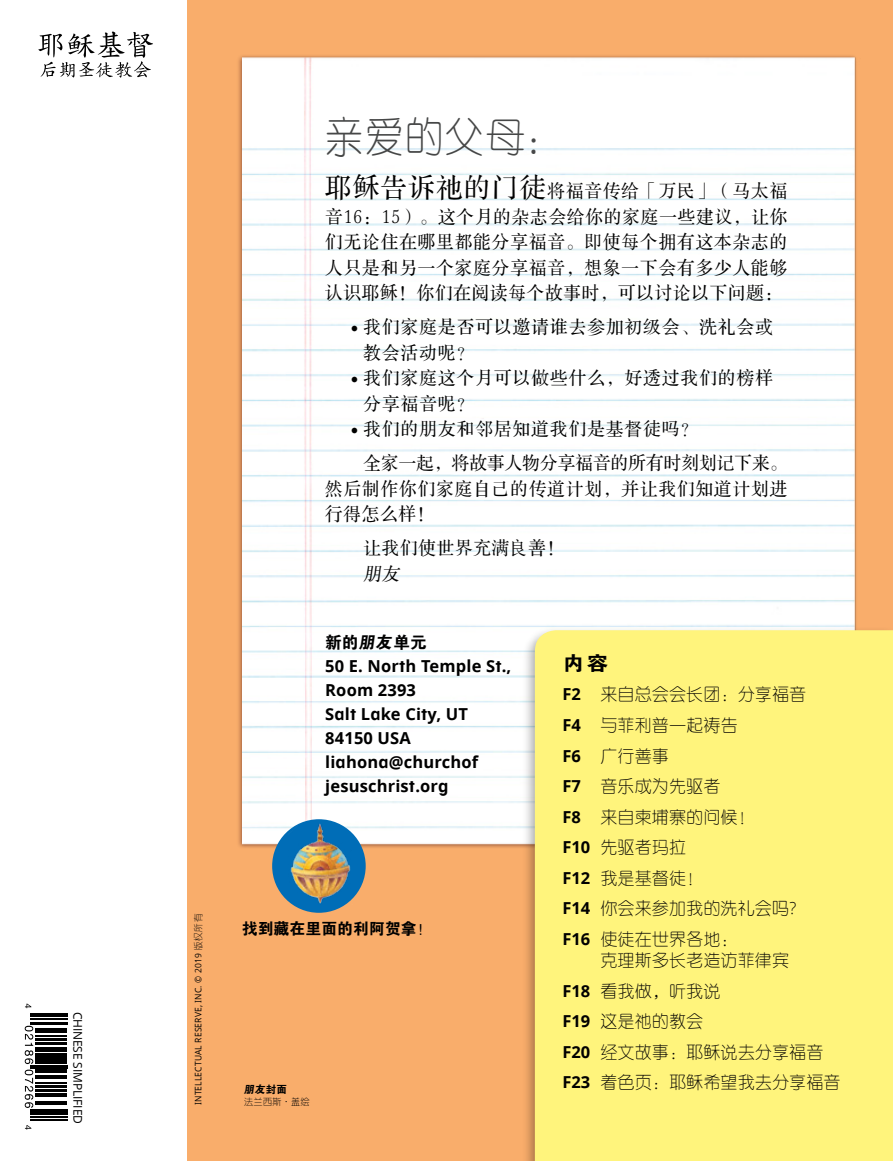
<style>
.page{position:relative;width:893px;height:1161px;background:#fff}
.page>*{position:absolute;margin:0;border:0;box-sizing:border-box;transform-origin:0 0}
.t1{font:40.5px "FZY1 K GBK1 0";letter-spacing:.06em;color:#464747;scale:.94 1}
.t2{font:19.5px "FZDHTK GBK1 0";color:#000;scale:1.12 1}
.t3{font:18px/25.5px "FZS3 K GBK1 0";letter-spacing:.07em;color:#000;scale:.96 1}
.t4{font:18px/34px "FZS3 K GBK1 0";letter-spacing:.02em;color:#000;scale:.96 1}
.t5{font:16.5px/30.6px "FZY1 K GBK1 0";letter-spacing:.04em;color:#000}
.t6{font:16.5px/24px "Dots Solid lds Lat Bold";letter-spacing:.01em;color:#000}
.t7{font:15.75px "FZDHTK GBK1 0";letter-spacing:.01em;color:#000}
.t8{font:12px "Zoramlds Lat";letter-spacing:-.01em;color:#000}
.t9{font:10.5px "FZDHTK GBK1 0";color:#000}
.t10{font:9px "Dots Solidlds Lat";letter-spacing:.02em;color:#000;scale:.94 1}
.t11{font:9px "FZY1 K GBK1 0";letter-spacing:.04em;color:#000}
.s1{font-family:"FZY1 K GBK1 0"}
.s2{font-size:27px}
.s3{font-family:"Mc Kaylds Lat";font-weight:300}
.s4{font-family:"FZDHTK GBK1 0"}
.s5{font-family:"Dots Solid lds Lat Bold"}
.s6{font-family:"Dots Solidlds Lat";font-weight:300}
.s7{font-family:"AR Yuan B5";font-weight:300}
</style>
<div class="page">
<div style="left:188px;top:0;width:705px;height:1160px;background:#f9ad6b"></div>
<img style="left:243px;top:56px;width:613px;height:795px">
<div style="left:272px;top:819px;width:94px;height:94px;background:#006db7;border-radius:50%"></div>
<img style="left:288px;top:822px;width:64px;height:82px">
<div style="left:521px;top:625px;width:372px;height:535px;background:#000;opacity:.3"></div>
<div style="left:535px;top:630px;width:358px;height:530px;background:#fff47c"></div>
<svg style="left:38px;top:32px;width:115px;height:46px"></svg>
<hr style="left:30px;top:1013px;width:37px;height:2px;background:#000">
<hr style="left:30px;top:1016px;width:37px;height:1px;background:#000">
<hr style="left:30px;top:1018px;width:37px;height:1px;background:#000">
<hr style="left:30px;top:1022px;width:37px;height:3px;background:#000">
<hr style="left:35px;top:1028px;width:32px;height:2px;background:#000">
<hr style="left:35px;top:1031px;width:32px;height:2px;background:#000">
<hr style="left:35px;top:1035px;width:32px;height:1px;background:#000">
<hr style="left:35px;top:1038px;width:32px;height:2px;background:#000">
<hr style="left:35px;top:1043px;width:32px;height:2px;background:#000">
<hr style="left:35px;top:1047px;width:32px;height:1px;background:#000">
<hr style="left:35px;top:1049px;width:32px;height:3px;background:#000">
<hr style="left:35px;top:1053px;width:32px;height:3px;background:#000">
<hr style="left:35px;top:1057px;width:32px;height:1px;background:#000">
<div style="left:35px;top:1059px;width:32px;height:5px;background:#000"></div>
<hr style="left:30px;top:1065px;width:37px;height:1px;background:#000">
<hr style="left:30px;top:1067px;width:37px;height:1px;background:#000">
<hr style="left:35px;top:1070px;width:32px;height:3px;background:#000">
<hr style="left:35px;top:1075px;width:32px;height:1px;background:#000">
<hr style="left:35px;top:1077px;width:32px;height:1px;background:#000">
<hr style="left:35px;top:1082px;width:32px;height:1px;background:#000">
<hr style="left:35px;top:1085px;width:32px;height:3px;background:#000">
<hr style="left:35px;top:1089px;width:32px;height:2px;background:#000">
<hr style="left:35px;top:1093px;width:32px;height:1px;background:#000">
<hr style="left:35px;top:1095px;width:32px;height:2px;background:#000">
<hr style="left:35px;top:1101px;width:32px;height:1px;background:#000">
<hr style="left:35px;top:1103px;width:32px;height:1px;background:#000">
<hr style="left:30px;top:1109px;width:37px;height:1px;background:#000">
<hr style="left:30px;top:1111px;width:37px;height:3px;background:#000">
<hr style="left:30px;top:1117px;width:37px;height:1px;background:#000">
<hr style="left:30px;top:1119px;width:37px;height:1px;background:#000">
<svg style="left:25px;top:1003px;width:6px;height:5px"></svg>
<svg style="left:25px;top:1026px;width:8px;height:82px"></svg>
<svg style="left:25px;top:1125px;width:6px;height:4px"></svg>
<p class="t8" style="left:87px;top:1011px;width:114px;rotate:90deg">CHINESE SIMPLIFIED</p>
<p class="t10" style="left:192px;top:1105px;width:205px;rotate:-90deg">INTELLECTUAL RESERVE, INC. © 2019 <span class="s1">版权所有</span></p>
<p class="t1" style="left:325px;top:115px;width:254px">亲爱的父母：</p>
<p class="t3" style="left:325px;top:179px;width:483px;text-align:justify"><span class="s2">耶稣告诉祂的门徒</span>将福音传给「万民」（马太福音<span class="s3">16</span>：<span class="s3">15</span>）。这个月的杂志会给你的家庭一些建议，让你们无论住在哪里都能分享福音。即使每个拥有这本杂志的人只是和另一个家庭分享福音，想象一下会有多少人能够认识耶稣！你们在阅读每个故事时，可以讨论以下问题：</p>
<p class="t3" style="left:363px;top:315px;width:428px;text-indent:-13px"><span class="s3">•</span> 我们家庭是否可以邀请谁去参加初级会、洗礼会或教会活动呢？</p>
<p class="t3" style="left:363px;top:366px;width:428px;text-indent:-13px"><span class="s3">•</span> 我们家庭这个月可以做些什么，好透过我们的榜样分享福音呢？</p>
<p class="t4" style="left:363px;top:413px;width:443px;text-indent:-13px"><span class="s3">•</span> 我们的朋友和邻居知道我们是基督徒吗？<br>全家一起，将故事人物分享福音的所有时刻划记下来。</p>
<p class="t3" style="left:325px;top:477px;width:483px">然后制作你们家庭自己的传道计划，并让我们知道计划进行得怎么样！</p>
<p class="t3" style="left:363px;top:536px;width:210px">让我们使世界充满良善！朋友</p>
<p class="t6" style="left:325px;top:630px;width:188px"><span class="s4">新的朋友单元<br></span>50 E. North Temple St.,<br>Room 2393<br>Salt Lake City, UT<br>84150 USA<br>liahona@ churchof jesuschrist .org</p>
<p class="t7" style="left:242px;top:919px;width:192px">找到藏在里面的利阿贺拿！</p>
<p class="t2" style="left:562px;top:652px;width:42px">内容</p>
<p class="t5" style="left:562px;top:680px;width:245px"><span class="s5">F2</span> 来自总会会长团：分享福音<br><span class="s5">F4</span> 与菲利普一起祷告<br><span class="s5">F6</span> 广行善事<br><span class="s5">F7</span> 音乐成为先驱者<br><span class="s5">F8</span> 来自柬埔寨的问候！<br><span class="s5">F10</span> 先驱者玛拉<br><span class="s5">F12</span> 我是基督徒！<br><span class="s5">F14</span> 你会来参加我的洗礼会吗<span class="s6">?<br></span><span class="s5">F16</span> 使徒在世界各地：</p>
<p class="t5" style="left:562px;top:945px;width:262px;text-indent:38px">克理斯多长老造访菲律宾<br><span class="s5">F18</span> 看我做，听我说<br><span class="s5">F19</span> 这是祂的教会<br><span class="s5">F20</span> 经文故事：耶稣说去分享福音</p>
<p class="t9" style="left:244px;top:1083px;width:45px">朋友封面</p>
<p class="t5" style="left:562px;top:1068px;width:279px"><span class="s5">F23</span> 着色页：耶稣希望我去分享福音</p>
<p class="t11" style="left:244px;top:1097px;width:67px">法兰西斯<span class="s7">‧</span>盖绘</p>
</div>
